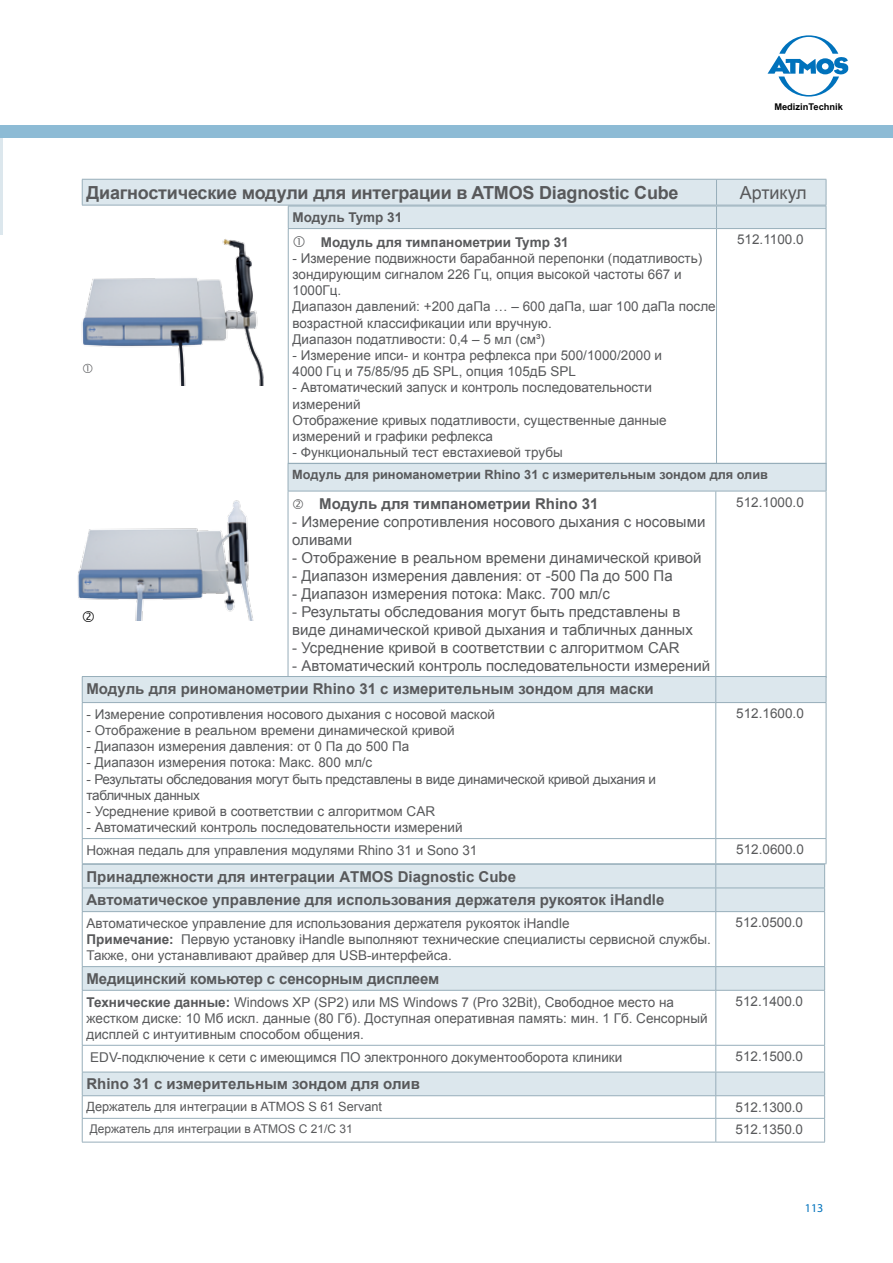
<style>
.page{position:relative;width:893px;height:1263px;background:#fff}
.page>*{position:absolute;margin:0;border:0;box-sizing:border-box;transform-origin:0 0}
.t1{font:700 18px "Arial";letter-spacing:-.01em;color:#58595b}
.t2{font:18px "Arial";color:#58595b}
.t3{font:15px/18px "Arial";color:#58595b}
.t4{font:700 15px/23.7px "Arial";color:#58595b}
.t5{font:13.5px/16.2px "Arial";color:#58595b}
.t6{font:13.5px/16.2px "Arial";letter-spacing:-.02em;color:#58595b}
.t7{font:700 13.5px/24.3px "Arial";color:#58595b}
.t8{font:700 12.75px "Arial";color:#58595b}
.t9{font:12.75px "Arial";color:#58595b}
.t10{font:12px "Arial";color:#58595b}
.t11{font:12px "Myriad Pro";color:#0072bc}
.t12{font:700 9.3px "Arial";color:#000}
.s1{font-weight:700}
</style>
<div class="page">
<div style="left:0;top:125px;width:893px;height:13px;background:#8dbbd5"></div>
<hr style="left:0;top:138px;width:2px;height:96px;background:#dce7ed">
<img style="left:82px;top:239px;width:182px;height:147px">
<img style="left:77px;top:500px;width:176px;height:120px">
<svg style="left:83px;top:865px;width:741px;height:125px;fill:#dce7ed"></svg>
<hr style="left:82px;top:864px;width:634px;height:1px;background:#97aeba">
<hr style="left:716px;top:864px;width:109px;height:1px;background:#97aeba">
<hr style="left:82px;top:888px;width:634px;height:1px;background:#97aeba">
<hr style="left:716px;top:888px;width:109px;height:1px;background:#97aeba">
<hr style="left:82px;top:911px;width:634px;height:1px;background:#97aeba">
<hr style="left:82px;top:912px;width:1px;height:54px;background:#97aeba">
<hr style="left:716px;top:911px;width:109px;height:1px;background:#97aeba">
<hr style="left:715px;top:912px;width:1px;height:54px;background:#97aeba">
<hr style="left:824px;top:912px;width:1px;height:54px;background:#97aeba">
<hr style="left:82px;top:966px;width:634px;height:1px;background:#97aeba">
<svg style="left:82px;top:967px;width:1px;height:23px"></svg>
<hr style="left:716px;top:966px;width:109px;height:1px;background:#97aeba">
<svg style="left:715px;top:967px;width:1px;height:23px"></svg>
<svg style="left:824px;top:967px;width:1px;height:23px"></svg>
<hr style="left:82px;top:990px;width:634px;height:1px;background:#97aeba">
<hr style="left:82px;top:990px;width:1px;height:55px;background:#97aeba">
<hr style="left:716px;top:990px;width:109px;height:1px;background:#97aeba">
<hr style="left:715px;top:990px;width:1px;height:55px;background:#97aeba">
<hr style="left:824px;top:990px;width:1px;height:55px;background:#97aeba">
<svg style="left:82px;top:1045px;width:743px;height:97px"></svg>
<hr style="left:82px;top:1142px;width:634px;height:1px;background:#97aeba">
<hr style="left:716px;top:1142px;width:109px;height:1px;background:#97aeba">
<div style="left:288px;top:463px;width:538px;height:28px;background:#dce7ed"></div>
<svg style="left:288px;top:464px;width:1px;height:27px"></svg>
<svg style="left:826px;top:464px;width:1px;height:27px"></svg>
<hr style="left:288px;top:491px;width:428px;height:1px;background:#97aeba">
<hr style="left:288px;top:491px;width:1px;height:186px;background:#97aeba">
<hr style="left:716px;top:491px;width:110px;height:1px;background:#97aeba">
<hr style="left:715px;top:491px;width:1px;height:186px;background:#97aeba">
<hr style="left:826px;top:491px;width:1px;height:186px;background:#97aeba">
<div style="left:82px;top:676px;width:745px;height:26px;background:#dce7ed"></div>
<hr style="left:82px;top:702px;width:634px;height:1px;background:#97aeba">
<hr style="left:82px;top:703px;width:1px;height:135px;background:#97aeba">
<hr style="left:716px;top:702px;width:110px;height:1px;background:#97aeba">
<hr style="left:715px;top:703px;width:1px;height:135px;background:#97aeba">
<hr style="left:826px;top:703px;width:1px;height:135px;background:#97aeba">
<hr style="left:82px;top:838px;width:634px;height:1px;background:#97aeba">
<svg style="left:82px;top:839px;width:1px;height:72px"></svg>
<hr style="left:716px;top:838px;width:110px;height:1px;background:#97aeba">
<svg style="left:715px;top:839px;width:1px;height:72px"></svg>
<svg style="left:824px;top:839px;width:3px;height:72px"></svg>
<hr style="left:82px;top:863px;width:634px;height:1px;background:#97aeba">
<hr style="left:716px;top:863px;width:110px;height:1px;background:#97aeba">
<svg style="left:82px;top:179px;width:745px;height:50px;background:#dde7ec"></svg>
<hr style="left:288px;top:228px;width:428px;height:1px;background:#97aeba">
<hr style="left:288px;top:229px;width:1px;height:234px;background:#97aeba">
<hr style="left:716px;top:228px;width:110px;height:1px;background:#97aeba">
<hr style="left:716px;top:229px;width:1px;height:234px;background:#97aeba">
<hr style="left:826px;top:229px;width:1px;height:234px;background:#97aeba">
<hr style="left:288px;top:463px;width:428px;height:1px;background:#97aeba">
<hr style="left:716px;top:463px;width:110px;height:1px;background:#97aeba">
<svg style="left:767px;top:35px;width:81px;height:62px"></svg>
<svg style="left:83px;top:611px;width:11px;height:9px"></svg>
<svg style="left:83px;top:363px;width:10px;height:10px"></svg>
<p class="t12" style="left:774px;top:100px;width:70px">MedizinTechnik</p>
<h1 class="t1" style="left:86px;top:180px;width:594px">Диагностические модули для интеграции в ATMOS Diagnostic Cube</h1>
<h1 class="t2" style="left:740px;top:181px;width:69px">Артикул</h1>
<p class="t7" style="left:321px;top:206px;width:249px;text-indent:-28px">Модуль Tymp 31<br>Модуль для тимпанометрии Tymp 31</p>
<p class="t5" style="left:292px;top:250px;width:425px">- Измерение подвижности барабанной перепонки (податливость) зондирующим сигналом 226 Гц, опция высокой частоты 667 и 1000Гц.<br>Диапазон давлений: +200 даПа … – 600 даПа, шаг 100 даПа после возрастной классификации или вручную.<br>Диапазон податливости: 0,4 – 5 мл (см³)</p>
<p class="t5" style="left:292px;top:347px;width:371px">- Измерение ипси- и контра рефлекса при 500/1000/2000 и<br>4000 Гц и 75/85/95 дБ SPL, опция 105дБ SPL</p>
<p class="t5" style="left:292px;top:380px;width:376px">- Автоматический запуск и контроль последовательности измерений<br>Отображение кривых податливости, существенные данные измерений и графики рефлекса</p>
<p class="t5" style="left:292px;top:444px;width:272px">- Функциональный тест евстахиевой трубы</p>
<p class="t5" style="left:737px;top:232px;width:68px">512.1100.0</p>
<p class="t8" style="left:292px;top:466px;width:477px">Модуль для риноманометрии Rhino 31 с измерительным зондом для олив</p>
<p class="t4" style="left:319px;top:492px;width:281px">Модуль для тимпанометрии Rhino 31</p>
<p class="t3" style="left:292px;top:513px;width:415px">- Измерение сопротивления носового дыхания с носовыми оливами</p>
<p class="t3" style="left:292px;top:549px;width:411px">- Отображение в реальном времени динамической кривой</p>
<p class="t3" style="left:292px;top:567px;width:382px">- Диапазон измерения давления: от -500 Па до 500 Па</p>
<p class="t3" style="left:292px;top:585px;width:319px">- Диапазон измерения потока: Макс. 700 мл/с</p>
<p class="t3" style="left:292px;top:603px;width:402px">- Результаты обследования могут быть представлены в виде динамической кривой дыхания и табличных данных</p>
<p class="t3" style="left:292px;top:639px;width:389px">- Усреднение кривой в соответствии с алгоритмом CAR</p>
<p class="t3" style="left:292px;top:657px;width:419px">- Автоматический контроль последовательности измерений</p>
<p class="t5" style="left:736px;top:494px;width:69px">512.1000.0</p>
<p class="t4" style="left:86px;top:677px;width:569px">Модуль для риноманометрии Rhino 31 с измерительным зондом для маски</p>
<p class="t5" style="left:86px;top:706px;width:410px">- Измерение сопротивления носового дыхания с носовой маской</p>
<p class="t5" style="left:86px;top:722px;width:370px">- Отображение в реальном времени динамической кривой</p>
<p class="t5" style="left:86px;top:738px;width:324px">- Диапазон измерения давления: от 0 Па до 500 Па</p>
<p class="t5" style="left:86px;top:755px;width:287px">- Диапазон измерения потока: Макс. 800 мл/с</p>
<p class="t6" style="left:86px;top:771px;width:571px">- Результаты обследования могут быть представлены в виде динамической кривой дыхания и табличных данных</p>
<p class="t5" style="left:86px;top:803px;width:350px">- Усреднение кривой в соответствии с алгоритмом CAR</p>
<p class="t5" style="left:86px;top:819px;width:378px">- Автоматический контроль последовательности измерений</p>
<p class="t5" style="left:736px;top:706px;width:69px">512.1600.0</p>
<p class="t5" style="left:86px;top:842px;width:392px">Ножная педаль для управления модулями Rhino 31 и Sono 31</p>
<p class="t5" style="left:736px;top:842px;width:69px">512.0600.0</p>
<p class="t4" style="left:86px;top:865px;width:579px">Принадлежности для интеграции АTMOS Diagnostic Cube<br>Автоматическое управление для использования держателя рукояток iHandle</p>
<p class="t5" style="left:86px;top:915px;width:626px">Автоматическое управление для использования держателя рукояток iHandle<br><span class="s1">Примечание:</span> Первую установку iHandle выполняют технические специалисты сервисной службы.<br>Также, они устанавливают драйвер для USB-интерфейса.</p>
<p class="t5" style="left:736px;top:915px;width:69px">512.0500.0</p>
<p class="t4" style="left:86px;top:967px;width:354px">Медицинский комьютер с сенсорным дисплеем</p>
<p class="t5" style="left:86px;top:994px;width:623px"><span class="s1">Технические данные:</span> Windows XP (SP2) или MS Windows 7 (Pro 32Bit), Свободное место на жестком диске: 10 Mб искл. данные (80 Гб). Доступная оперативная память: мин. 1 Гб. Сенсорный дисплей с интуитивным способом общения.</p>
<p class="t5" style="left:736px;top:993px;width:69px">512.1400.0</p>
<p class="t5" style="left:90px;top:1049px;width:534px">EDV-подключение к сети с имеющимся ПО электронного документооборота клиники</p>
<p class="t5" style="left:736px;top:1048px;width:69px">512.1500.0</p>
<p class="t4" style="left:86px;top:1073px;width:335px">Rhino 31 с измерительным зондом для олив</p>
<p class="t9" style="left:86px;top:1098px;width:297px">Держатель для интеграции в ATMOS S 61 Servant</p>
<p class="t5" style="left:736px;top:1099px;width:69px">512.1300.0</p>
<p class="t10" style="left:90px;top:1121px;width:264px">Держатель для интеграции в ATMOS C 21/C 31</p>
<p class="t5" style="left:736px;top:1121px;width:69px">512.1350.0</p>
<p class="t11" style="left:805px;top:1200px;width:20px">113</p>
</div>
